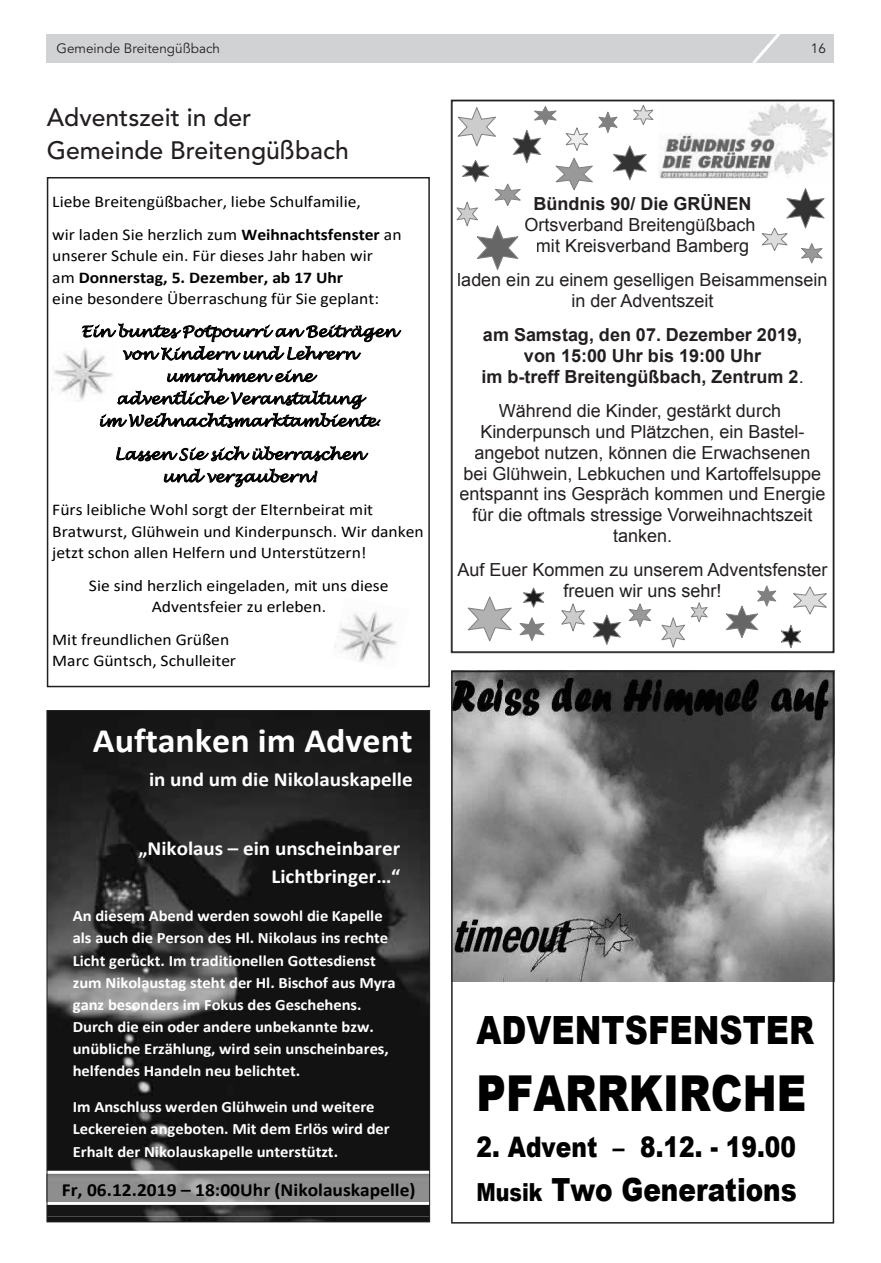
<style>
.page{position:relative;width:881px;height:1263px;background:#fff}
.page>*{position:absolute;margin:0;border:0;box-sizing:border-box;transform-origin:0 0}
.t1{font:900 49.5px "Qtbyhr Arial";color:#000;scale:.82 1}
.t2{font:900 38.85px "Qtbyhr Arial";color:#000;scale:.82 1}
.t3{font:700 34.35px "Calibri";color:#fff;scale:1.05 1}
.t4{font:900 31.95px "Qtbyhr Arial";color:#000;scale:.82 1}
.t5{font:900 28.35px "Qtbyhr Arial";color:#000;scale:.82 1}
.t6{font:500 25.05px/33px "Avenir LT";color:#231f20}
.t7{font:700 20.1px/28.3px "Calibri";color:#fff;text-align:right;scale:1.05 1}
.t8{font:700 18.45px "Calibri";color:#000;scale:1.05 1}
.t9{font:18px/20.7px "Arial";color:#231f20;text-align:center}
.t10{font:700 18px/20.7px "Arial";color:#231f20;text-align:center}
.t11{font:16.35px/21.5px "Gyjqvb Calibri";color:#000;scale:1.07 1}
.t12{font:700 16.35px "Qtbyhr Calibri";color:#000;scale:1.07 1}
.t13{font:700 15.75px/22px "Calibri";letter-spacing:-.005em;color:#fff;scale:1.05 1}
.t14{font:italic 15px/22.4px "Bsgbns Lucida Handwriting";color:#000;text-align:center;scale:1.07 1}
.t15{font:13.5px "Avenir LT";color:#231f20}
.s1{font-family:"Qtbyhr Calibri";font-weight:700}
.s2{font-family:"Gyjqvb Calibri";font-weight:400}
.s3{font-family:"Qtbyhr Calibri";font-weight:700;font-style:normal}
.s4{font-weight:400}
.s5{font-family:"Bsgbns Arial"}
.s6{font-size:24.9px}
</style>
<div class="page">
<div style="left:47px;top:34px;width:786px;height:28px;background:#d1d2d4"></div>
<svg style="left:748px;top:34px;width:36px;height:29px"></svg>
<svg style="left:450px;top:99px;width:384px;height:554px"></svg>
<svg style="left:725px;top:585px;width:101px;height:64px"></svg>
<div style="left:451px;top:100px;width:382px;height:553px;border:2px solid #231f20"></div>
<img style="left:454px;top:674px;width:376px;height:307px">
<div style="left:451px;top:671px;width:382px;height:552px;border:2px solid #231f20"></div>
<svg style="left:82px;top:323px;width:319px;height:38px"></svg>
<svg style="left:167px;top:368px;width:150px;height:15px"></svg>
<svg style="left:100px;top:390px;width:280px;height:38px"></svg>
<svg style="left:116px;top:446px;width:252px;height:15px"></svg>
<svg style="left:164px;top:468px;width:153px;height:19px"></svg>
<img style="left:52px;top:340px;width:66px;height:62px">
<img style="left:334px;top:611px;width:63px;height:51px">
<div style="left:47px;top:177px;width:382px;height:510px;border:2px solid #231f20"></div>
<img style="left:49px;top:712px;width:378px;height:508px">
<img style="left:49px;top:1170px;width:378px;height:46px">
<svg style="left:49px;top:1171px;width:378px;height:34px"></svg>
<p class="t15" style="left:57px;top:40px;width:165px">Gemeinde Breitengüßbach</p>
<p class="t15" style="left:810px;top:40px;width:17px">16</p>
<h3 class="t6" style="left:47px;top:101px;width:303px">Adventszeit in der<br>Gemeinde Breitengüßbach</h3>
<p class="t11" style="left:52px;top:185px;width:328px;line-height:32.7px">Liebe Breitengüßbacher, liebe Schulfamilie,<br>wir laden Sie herzlich zum <span class="s1">Weihnachtsfenster</span> an</p>
<p class="t11" style="left:52px;top:245px;width:301px">unserer Schule ein. Für dieses Jahr haben wir</p>
<p class="t12" style="left:52px;top:266px;width:273px"><span class="s2">am</span> Donnerstag, 5. Dezember, ab 17 Uhr</p>
<p class="t11" style="left:52px;top:287px;width:307px">eine besondere Überraschung für Sie geplant:</p>
<p class="t14" style="left:81px;top:321px;width:296px">Ein buntes Potpourri an Beiträgen von Kindern und Lehrern umrahmen eine<br>adventliche Veranstaltung<br>im Weihnachtsmarktambiente<span class="s3">.</span></p>
<p class="t14" style="left:114px;top:443px;width:234px">Lassen Sie sich überraschen und verzaubern!</p>
<p class="t11" style="left:52px;top:498px;width:348px">Fürs leibliche Wohl sorgt der Elternbeirat mit<br>Bratwurst, Glühwein und Kinderpunsch. Wir danken jetzt schon allen Helfern und Unterstützern!</p>
<p class="t11" style="left:89px;top:574px;width:281px;text-align:center">Sie sind herzlich eingeladen, mit uns diese<br>Adventsfeier zu erleben.</p>
<p class="t11" style="left:52px;top:628px;width:173px">Mit freundlichen Grüßen<br>Marc Güntsch, Schulleiter</p>
<h3 class="t3" style="left:93px;top:718px;width:306px">Auftanken im Advent</h3>
<p class="t7" style="left:149px;top:765px;width:252px">in und um die Nikolauskapelle</p>
<p class="t7" style="left:138px;top:834px;width:251px">„Nikolaus – ein unscheinbarer<br>Lichtbringer…“</p>
<p class="t13" style="left:73px;top:905px;width:309px">An diesem Abend werden sowohl die Kapelle als auch die Person des Hl. Nikolaus ins rechte Licht gerückt. Im traditionellen Gottesdienst zum Nikolaustag steht der Hl. Bischof aus Myra ganz besonders im Fokus des Geschehens.<br>Durch die ein oder andere unbekannte bzw. unübliche Erzählung, wird sein unscheinbares, helfendes Handeln neu belichtet.</p>
<p class="t13" style="left:73px;top:1096px;width:303px">Im Anschluss werden Glühwein und weitere<br>Leckereien angeboten. Mit dem Erlös wird der<br>Erhalt der Nikolauskapelle unterstützt.</p>
<p class="t8" style="left:62px;top:1178px;width:338px">Fr, 06.12.2019 – 18:00Uhr (Nikolauskapelle)</p>
<p class="t10" style="left:533px;top:194px;width:219px">Bündnis 90/ Die GRÜNEN</p>
<p class="t9" style="left:524px;top:216px;width:232px">Ortsverband Breitengüßbach mit Kreisverband Bamberg</p>
<p class="t9" style="left:457px;top:271px;width:371px">laden ein zu einem geselligen Beisammensein in der Adventszeit</p>
<p class="t10" style="left:481px;top:325px;width:324px">am Samstag, den 07. Dezember 2019, von 15:00 Uhr bis 19:00 Uhr<br>im b-treff Breitengüßbach, Zentrum 2<span class="s4">.</span></p>
<p class="t9" style="left:459px;top:402px;width:367px">Während die Kinder, gestärkt durch Kinderpunsch und Plätzchen, ein Bastel&shy;angebot nutzen, können die Erwachsenen<br>bei Glühwein, Lebkuchen und Kartoffelsuppe entspannt ins Gespräch kommen und Energie für die oftmals stressige Vorweihnachtszeit tanken.</p>
<p class="t9" style="left:457px;top:561px;width:371px">Auf Euer Kommen zu unserem Adventsfenster freuen wir uns sehr!</p>
<h2 class="t2" style="left:476px;top:1002px;width:413px">ADVENTSFENSTER</h2>
<h1 class="t1" style="left:476px;top:1057px;width:403px">PFARRKIRCHE</h1>
<h3 class="t5" style="left:476px;top:1127px;width:391px">2. Advent <span class="s5">–</span> 8.12. - 19.00</h3>
<h3 class="t4" style="left:476px;top:1166px;width:392px"><span class="s6">Musik</span> Two Generations</h3>
</div>
